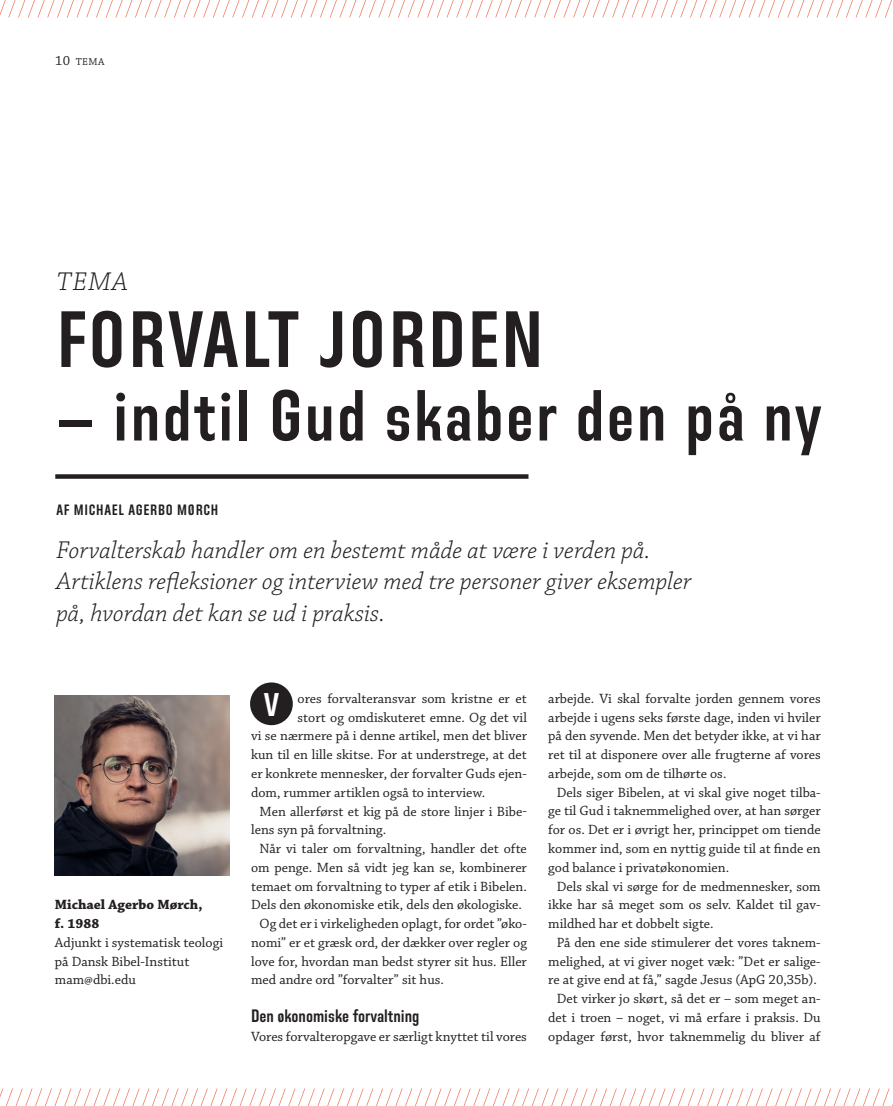
<style>
.page{position:relative;width:893px;height:1106px;background:#fff}
.page>*{position:absolute;margin:0;border:0;box-sizing:border-box;transform-origin:0 0}
.t1{font:79.5px "Directors Gothic 240 S Bd";letter-spacing:.03em;color:#231f20}
.t2{font:72px "Directors Gothic 240 S Bd";letter-spacing:.03em;color:#231f20}
.t3{font:32.85px "Directors Gothic 240 S Bd";color:#fff;scale:1.05 1}
.t4{font:italic 300 27px "Chaparral Pro";color:#231f20}
.t5{font:italic 300 25.5px/31.5px "Chaparral Pro";color:#231f20}
.t6{font:18px "Directors Gothic 240 S Bd";color:#231f20}
.t7{font:15px "Directors Gothic 240 S Bd";letter-spacing:.05em;color:#231f20}
.t8{font:14.1px/18.8px "Chaparral Pro";color:#231f20;text-align:justify}
.t9{font:700 14.1px/18.8px "Chaparral Pro";color:#231f20}
.t10{font:10.5px "Chaparral Pro";color:#231f20}
.s1{font-size:14.1px}
</style>
<div class="page">
<svg style="left:0;top:0;width:892px;height:18px"></svg>
<svg style="left:0;top:1088px;width:893px;height:18px"></svg>
<div style="left:55px;top:474px;width:473px;height:5px;background:#231f20"></div>
<img style="left:55px;top:696px;width:174px;height:179px">
<div style="left:250px;top:682px;width:43px;height:43px;background:#231f20;border-radius:50%"></div>
<p class="t10" style="left:55px;top:56px;width:51px"><span class="s1">10</span> TEMA</p>
<h3 class="t4" style="left:56px;top:267px;width:73px">TEMA</h3>
<h1 class="t1" style="left:56px;top:297px;width:488px">FORVALT JORDEN</h1>
<h2 class="t2" style="left:56px;top:377px;width:767px">– indtil Gud skaber den på ny</h2>
<p class="t7" style="left:56px;top:502px;width:163px">AF MICHAEL AGERBO MØRCH</p>
<h3 class="t5" style="left:56px;top:535px;width:637px">Forvalterskab handler om en bestemt måde at være i verden på.<br>Artiklens refleksioner og interview med tre personer giver eksempler på, hvordan det kan se ud i praksis.</h3>
<p class="t9" style="left:55px;top:895px;width:149px">Michael Agerbo Mørch, f. 1988</p>
<p class="t8" style="left:55px;top:933px;width:170px;text-align:left">Adjunkt i systematisk teologi på Dansk Bibel-Institut mam@dbi.edu</p>
<h3 class="t3" style="left:264px;top:686px;width:16px">V</h3>
<p class="t8" style="left:298px;top:689px;width:231px">ores forvalteransvar som kristne er et</p>
<p class="t8" style="left:298px;top:708px;width:231px">stort og omdiskuteret emne. Og det vil</p>
<p class="t8" style="left:251px;top:727px;width:277px">vi se nærmere på i denne artikel, men det bliver</p>
<p class="t8" style="left:251px;top:746px;width:277px">kun til en lille skitse. For at understrege, at det</p>
<p class="t8" style="left:251px;top:764px;width:277px">er konkrete mennesker, der forvalter Guds ejen-</p>
<p class="t8" style="left:251px;top:783px;width:235px">dom, rummer artiklen også to interview.</p>
<p class="t8" style="left:260px;top:802px;width:269px">Men allerførst et kig på de store linjer i Bibe-</p>
<p class="t8" style="left:251px;top:821px;width:137px">lens syn på forvaltning.</p>
<p class="t8" style="left:260px;top:839px;width:269px">Når vi taler om forvaltning, handler det ofte</p>
<p class="t8" style="left:251px;top:858px;width:277px">om penge. Men så vidt jeg kan se, kombinerer</p>
<p class="t8" style="left:251px;top:877px;width:277px">temaet om forvaltning to typer af etik i Bibelen.</p>
<p class="t8" style="left:251px;top:896px;width:272px">Dels den økonomiske etik, dels den økologiske.</p>
<p class="t8" style="left:260px;top:914px;width:269px">Og det er i virkeligheden oplagt, for ordet ”øko-</p>
<p class="t8" style="left:251px;top:933px;width:277px">nomi” er et græsk ord, der dækker over regler og</p>
<p class="t8" style="left:251px;top:952px;width:277px">love for, hvordan man bedst styrer sit hus. Eller</p>
<p class="t8" style="left:251px;top:971px;width:194px">med andre ord ”forvalter” sit hus.</p>
<p class="t6" style="left:251px;top:1005px;width:170px">Den økonomiske forvaltning</p>
<p class="t8" style="left:251px;top:1027px;width:277px">Vores forvalteropgave er særligt knyttet til vores</p>
<p class="t8" style="left:548px;top:689px;width:274px">arbejde. Vi skal forvalte jorden gennem vores arbejde i ugens seks første dage, inden vi hviler på den syvende. Men det betyder ikke, at vi har ret til at disponere over alle frugterne af vores arbejde, som om de tilhørte os.</p>
<p class="t8" style="left:548px;top:783px;width:274px;text-indent:9px">Dels siger Bibelen, at vi skal give noget tilba&shy;ge til Gud i taknemmelighed over, at han sørger for os. Det er i øvrigt her, princippet om tiende kommer ind, som en nyttig guide til at finde en god balance i privatøkonomien.</p>
<p class="t8" style="left:548px;top:877px;width:274px;text-indent:9px">Dels skal vi sørge for de medmennesker, som ikke har så meget som os selv. Kaldet til gav&shy;mildhed har et dobbelt sigte.</p>
<p class="t8" style="left:548px;top:933px;width:274px;text-align:right">På den ene side stimulerer det vores taknem&shy;melighed, at vi giver noget væk: ”Det er salige&shy;re at give end at få,” sagde Jesus (ApG 20,35b).<br>Det virker jo skørt, så det er – som meget an&shy;det i troen – noget, vi må erfare i praksis. Du opdager først, hvor taknemmelig du bliver af</p>
</div>
